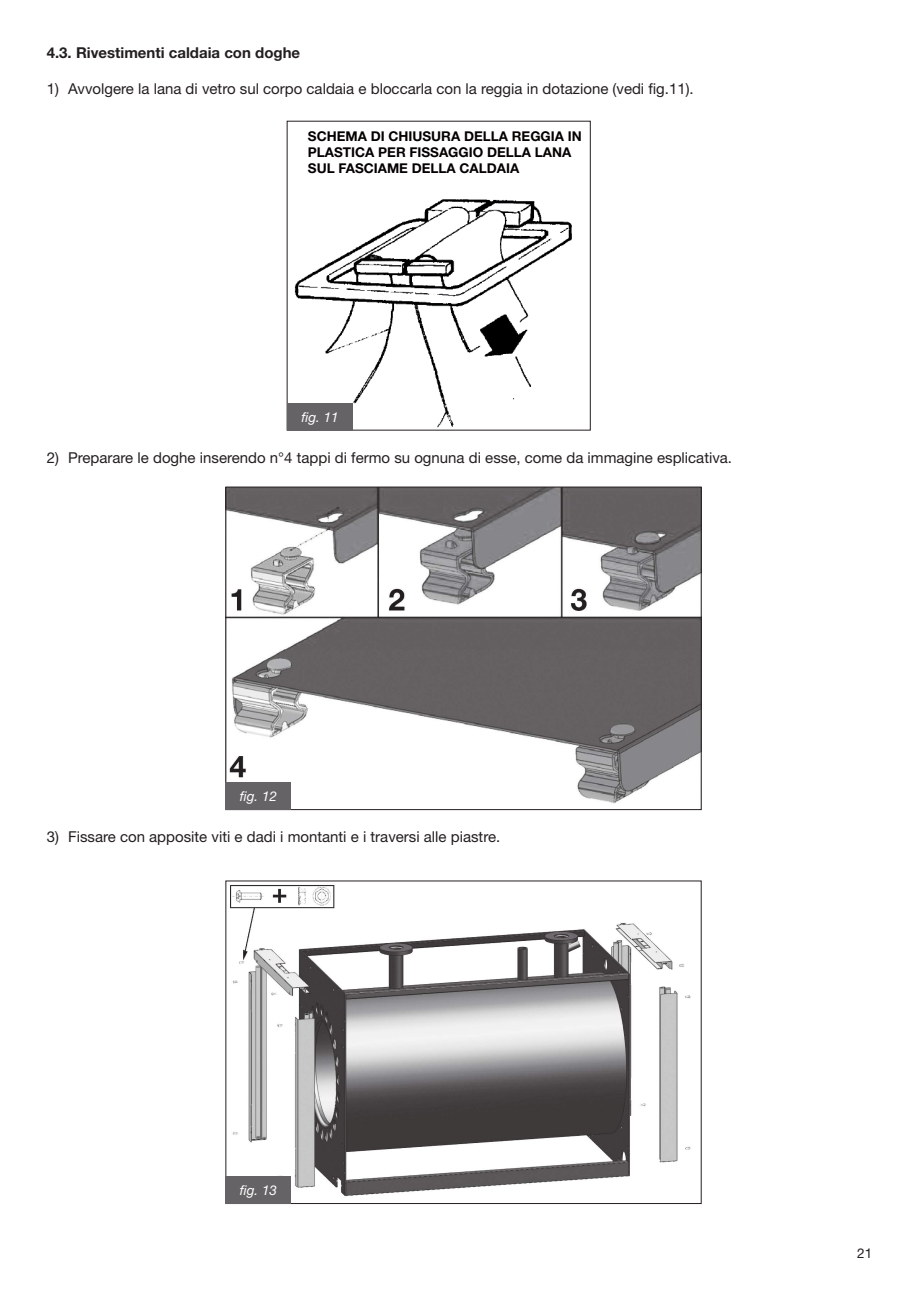
<style>
.page{position:relative;width:919px;height:1289px;background:#fff}
.page>*{position:absolute;margin:0;border:0;box-sizing:border-box;transform-origin:0 0}
.t1{font:15px "Helvetica Neue LT Std";color:#241f1f}
.t2{font:700 15px "Helvetica Neue LT Std";color:#241f1f}
.t3{font:700 13.5px/16.2px "Helvetica Neue LT Std";color:#060000}
.t4{font:italic 13.5px "Helvetica Neue LT Std";color:#fff}
.t5{font:13.5px "Helvetica Neue LT Std";color:#241f1f}
</style>
<div class="page">
<img style="left:294px;top:199px;width:278px;height:229px">
<div style="left:287px;top:403px;width:66px;height:28px;background:#656365"></div>
<img style="left:227px;top:488px;width:472px;height:316px">
<div style="left:225px;top:782px;width:66px;height:28px;background:#656365"></div>
<img style="left:230px;top:885px;width:461px;height:312px">
<div style="left:225px;top:1176px;width:66px;height:27px;background:#656365"></div>
<p class="t2" style="left:47px;top:43px;width:255px">4.3. Rivestimenti caldaia con doghe</p>
<p class="t1" style="left:47px;top:79px;width:648px">1) Avvolgere la lana di vetro sul corpo caldaia e bloccarla con la reggia in dotazione (vedi fig.11).</p>
<p class="t3" style="left:308px;top:127px;width:275px">SCHEMA DI CHIUSURA DELLA REGGIA IN<br>PLASTICA PER FISSAGGIO DELLA LANA<br>SUL FASCIAME DELLA CALDAIA</p>
<p class="t4" style="left:301px;top:409px;width:39px">fig. 11</p>
<p class="t1" style="left:47px;top:448px;width:686px">2) Preparare le doghe inserendo n°4 tappi di fermo su ognuna di esse, come da immagine esplicativa.</p>
<p class="t4" style="left:240px;top:788px;width:39px">fig. 12</p>
<p class="t1" style="left:47px;top:828px;width:455px">3) Fissare con apposite viti e dadi i montanti e i traversi alle piastre.</p>
<p class="t4" style="left:240px;top:1181px;width:39px">fig. 13</p>
<p class="t5" style="left:857px;top:1244px;width:17px">21</p>
</div>
